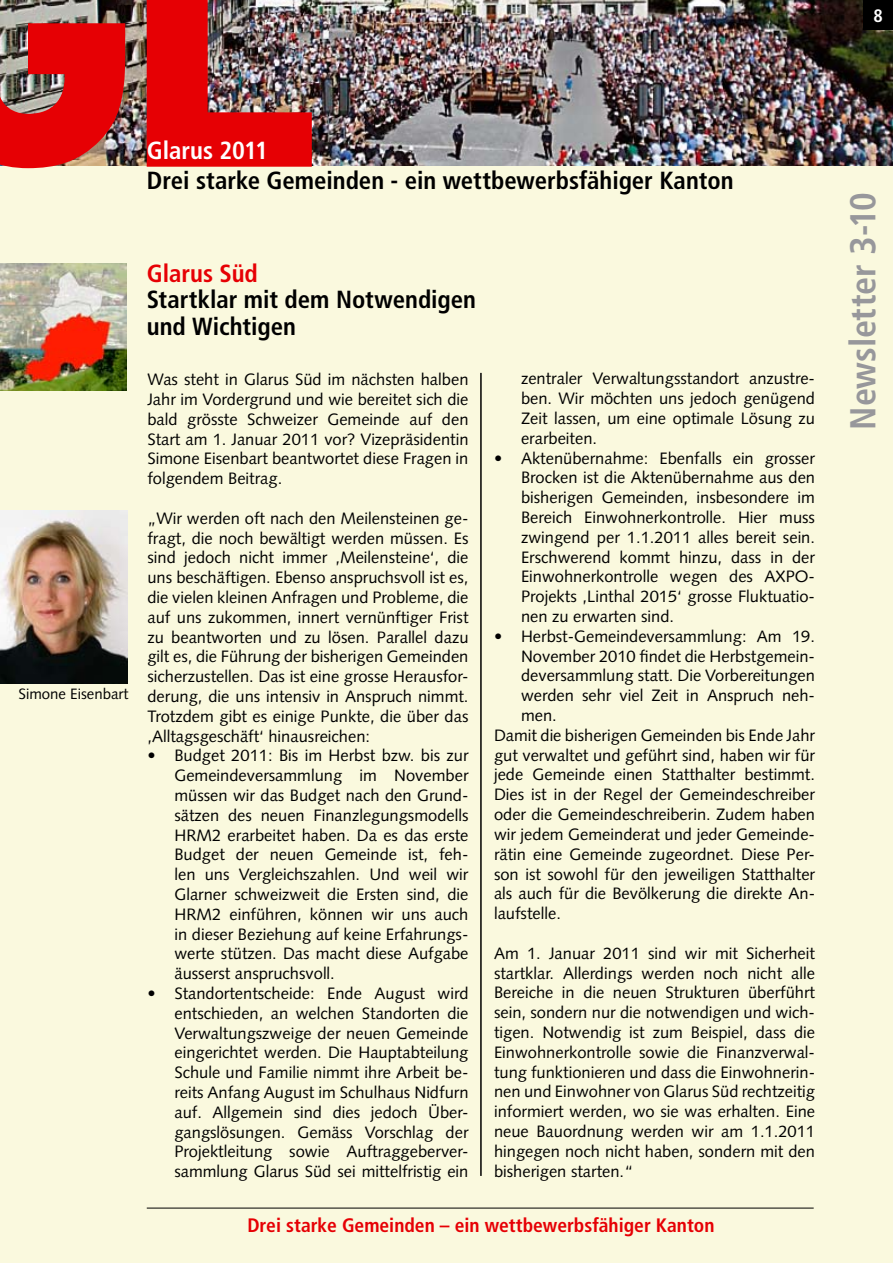
<style>
.page{position:relative;width:893px;height:1263px;background:#fff}
.page>*{position:absolute;margin:0;border:0;box-sizing:border-box;transform-origin:0 0}
.t1{font:700 condensed 36px "Frutiger";letter-spacing:-.005em;color:#97979b}
.t2{font:700 condensed 24.75px/26.2px "Frutiger";color:#000}
.t3{font:700 condensed 24.75px "Frutiger";letter-spacing:-.005em;color:#fff}
.t4{font:700 condensed 24.75px "Frutiger";color:#e60004}
.t5{font:700 condensed 19.5px "Frutiger";color:#e60004}
.t6{font:700 condensed 18px "Frutiger";color:#fff}
.t7{font:16.5px/19.8px "Syntax";color:#000;text-align:justify}
.t8{font:15px "Syntax";color:#000}
</style>
<div class="page">
<div style="left:0;top:157px;width:893px;height:1106px;background:#faf9de"></div>
<img style="left:125px;top:0;width:768px;height:166px">
<img style="left:0;top:0;width:125px;height:168px">
<img style="left:147px;top:0;width:165px;height:167px">
<div style="left:863px;top:0;width:30px;height:30px;background:#000"></div>
<hr style="left:480px;top:373px;width:2px;height:803px;background:#000">
<img style="left:0;top:264px;width:126px;height:126px">
<hr style="left:147px;top:1208px;width:667px;height:1px;background:#000">
<img style="left:0;top:510px;width:128px;height:173px">
<p class="t6" style="left:873px;top:5px;width:11px">8</p>
<h2 class="t3" style="left:147px;top:136px;width:123px">Glarus 2011</h2>
<h2 class="t2" style="left:147px;top:168px;width:588px">Drei starke Gemeinden - ein wettbewerbsfähiger Kanton</h2>
<p class="t8" style="left:19px;top:685px;width:112px">Simone Eisenbart</p>
<h2 class="t4" style="left:147px;top:259px;width:113px">Glarus Süd</h2>
<h2 class="t2" style="left:147px;top:287px;width:331px">Startklar mit dem Notwendigen und Wichtigen</h2>
<p class="t7" style="left:147px;top:370px;width:323px">Was steht in Glarus Süd im nächsten halben Jahr im Vordergrund und wie bereitet sich die bald grösste Schweizer Gemeinde auf den Start am 1. Januar 2011 vor? Vizepräsidentin Simone Eisenbart beantwortet diese Fragen in folgendem Beitrag.</p>
<p class="t7" style="left:147px;top:508px;width:323px">„Wir werden oft nach den Meilensteinen ge&shy;fragt, die noch bewältigt werden müssen. Es sind jedoch nicht immer ‚Meilensteine‘, die uns beschäftigen. Ebenso anspruchsvoll ist es, die vielen kleinen Anfragen und Probleme, die auf uns zukommen, innert vernünftiger Frist zu beantworten und zu lösen. Parallel dazu gilt es, die Führung der bisherigen Gemeinden sicherzustellen. Das ist eine grosse Herausfor&shy;derung, die uns intensiv in Anspruch nimmt.<br>Trotzdem gibt es einige Punkte, die über das ‚Alltagsgeschäft‘ hinausreichen:</p>
<p class="t7" style="left:174px;top:746px;width:296px;text-indent:-27px">• Budget 2011: Bis im Herbst bzw. bis zur Gemeindeversammlung im November müssen wir das Budget nach den Grund&shy;sätzen des neuen Finanzlegungsmodells HRM2 erarbeitet haben. Da es das erste Budget der neuen Gemeinde ist, feh&shy;len uns Vergleichszahlen. Und weil wir Glarner schweizweit die Ersten sind, die HRM2 einführen, können wir uns auch in dieser Beziehung auf keine Erfahrungs&shy;werte stützen. Das macht diese Aufgabe äusserst anspruchsvoll.</p>
<p class="t7" style="left:174px;top:983px;width:296px;text-indent:-27px">• Standortentscheide: Ende August wird entschieden, an welchen Standorten die Verwaltungszweige der neuen Gemeinde eingerichtet werden. Die Hauptabteilung Schule und Familie nimmt ihre Arbeit be&shy;reits Anfang August im Schulhaus Nidfurn auf. Allgemein sind dies jedoch Über&shy;gangslösungen. Gemäss Vorschlag der Projektleitung sowie Auftraggeberver&shy;sammlung Glarus Süd sei mittelfristig ein</p>
<p class="t7" style="left:521px;top:369px;width:296px">zentraler Verwaltungsstandort anzustre&shy;ben. Wir möchten uns jedoch genügend Zeit lassen, um eine optimale Lösung zu erarbeiten.</p>
<p class="t7" style="left:521px;top:448px;width:296px;text-indent:-27px">• Aktenübernahme: Ebenfalls ein grosser Brocken ist die Aktenübernahme aus den bisherigen Gemeinden, insbesondere im Bereich Einwohnerkontrolle. Hier muss zwingend per 1.1.2011 alles bereit sein.<br>Erschwerend kommt hinzu, dass in der Einwohnerkontrolle wegen des AXPO-Projekts ‚Linthal 2015‘ grosse Fluktuatio&shy;nen zu erwarten sind.</p>
<p class="t7" style="left:494px;top:626px;width:323px">• Herbst-Gemeindeversammlung: Am 19.</p>
<p class="t7" style="left:521px;top:646px;width:295px">November 2010 findet die Herbstgemein-</p>
<p class="t7" style="left:521px;top:666px;width:295px">deversammlung statt. Die Vorbereitungen</p>
<p class="t7" style="left:521px;top:686px;width:296px">werden sehr viel Zeit in Anspruch neh-</p>
<p class="t7" style="left:521px;top:705px;width:37px">men.</p>
<p class="t7" style="left:494px;top:725px;width:323px">Damit die bisherigen Gemeinden bis Ende Jahr</p>
<p class="t7" style="left:494px;top:745px;width:323px">gut verwaltet und geführt sind, haben wir für</p>
<p class="t7" style="left:494px;top:765px;width:323px">jede Gemeinde einen Statthalter bestimmt.</p>
<p class="t7" style="left:494px;top:785px;width:323px">Dies ist in der Regel der Gemeindeschreiber</p>
<p class="t7" style="left:494px;top:804px;width:322px">oder die Gemeindeschreiberin. Zudem haben</p>
<p class="t7" style="left:494px;top:824px;width:322px">wir jedem Gemeinderat und jeder Gemeinde-</p>
<p class="t7" style="left:494px;top:844px;width:323px">rätin eine Gemeinde zugeordnet. Diese Per-</p>
<p class="t7" style="left:494px;top:864px;width:323px">son ist sowohl für den jeweiligen Statthalter</p>
<p class="t7" style="left:494px;top:884px;width:323px">als auch für die Bevölkerung die direkte An-</p>
<p class="t7" style="left:494px;top:903px;width:68px">laufstelle.</p>
<p class="t7" style="left:494px;top:943px;width:323px">Am 1. Januar 2011 sind wir mit Sicherheit startklar. Allerdings werden noch nicht alle Bereiche in die neuen Strukturen überführt sein, sondern nur die notwendigen und wich&shy;tigen. Notwendig ist zum Beispiel, dass die Einwohnerkontrolle sowie die Finanzverwal&shy;tung funktionieren und dass die Einwohnerin&shy;nen und Einwohner von Glarus Süd rechtzeitig informiert werden, wo sie was erhalten. Eine neue Bauordnung werden wir am 1.1.2011 hingegen noch nicht haben, sondern mit den bisherigen starten.“</p>
<p class="t5" style="left:247px;top:1214px;width:469px">Drei starke Gemeinden – ein wettbewerbsfähiger Kanton</p>
<h1 class="t1" style="left:841px;top:429px;width:239px;rotate:-90deg">Newsletter 3-10</h1>
</div>
